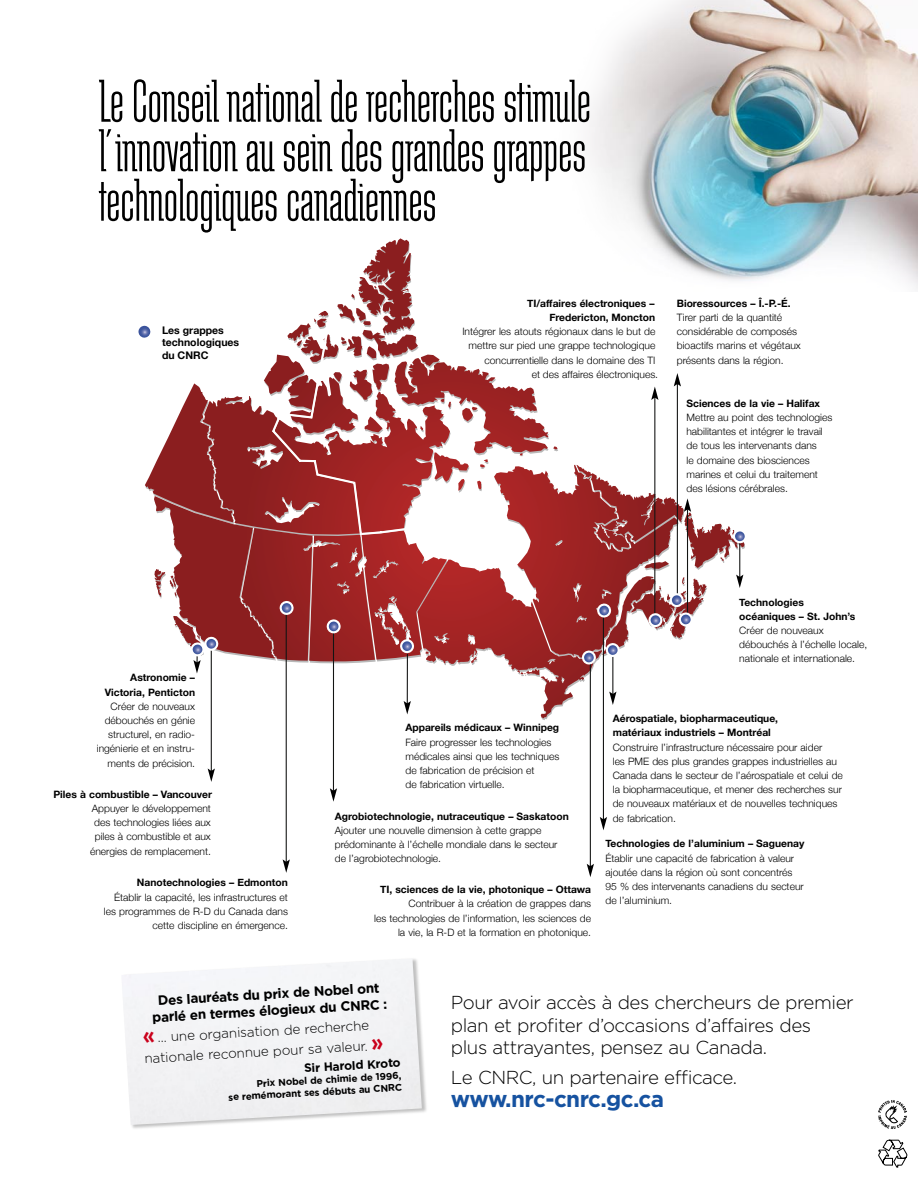
<style>
.page{position:relative;width:918px;height:1188px;background:#fff}
.page>*{position:absolute;margin:0;border:0;box-sizing:border-box;transform-origin:0 0}
.t1{font:300 63px/49.5px "Schindler";color:#000;text-align:justify}
.t2{font:700 22.5px "Gotham";letter-spacing:-.025em;color:#1652a0}
.t3{font:300 18.75px/22.5px "Gotham";letter-spacing:-.025em;color:#000}
.t4{font:300 13.5px/20.2px "Gotham";color:#000}
.t5{font:700 13.5px/16.5px "Gotham";color:#000;text-align:center}
.t6{font:700 12px "Gotham";color:#000}
.t7{font:700 10.5px/12.6px "Helvetica Neue";color:#000}
.t8{font:300 10.2px/14.2px "Helvetica Neue";color:#000}
.t9{font:700 10.2px/14.2px "Helvetica Neue";color:#000}
.t10{font:700 9.75px/12.1px "Gotham";color:#000;text-align:right}
.s1{font-family:"Gotham Condensed";font-weight:700;font-size:24px;color:#ca001b}
</style>
<div class="page">
<img style="left:589px;top:0;width:329px;height:289px">
<svg style="left:878px;top:1100px;width:29px;height:29px"></svg>
<svg style="left:138px;top:238px;width:610px;height:639px"></svg>
<svg style="left:878px;top:1140px;width:29px;height:27px"></svg>
<div style="left:121px;top:957px;width:307px;height:174px;background:#000;opacity:.25"></div>
<img style="left:121px;top:958px;width:301px;height:167px">
<h1 class="t1" style="left:99px;top:80px;width:493px">Le Conseil national de recherches stimule l’innovation au sein des grandes grappes technologiques canadiennes</h1>
<p class="t7" style="left:162px;top:324px;width:79px">Les grappes technologiques du CNRC</p>
<p class="t9" style="left:527px;top:296px;width:130px;text-align:right">TI/affaires électroniques –<br>Fredericton, Moncton</p>
<p class="t8" style="left:462px;top:324px;width:197px;text-align:right">Intégrer les atouts régionaux dans le but de mettre sur pied une grappe technologique concurrentielle dans le domaine des TI<br>et des affaires électroniques.</p>
<p class="t9" style="left:677px;top:296px;width:115px">Bioressources – Î.-P.-É.</p>
<p class="t8" style="left:677px;top:310px;width:125px">Tirer parti de la quantité considérable de composés bioactifs marins et végétaux présents dans la région.</p>
<p class="t9" style="left:686px;top:396px;width:135px">Sciences de la vie – Halifax</p>
<p class="t8" style="left:686px;top:410px;width:147px">Mettre au point des technologies habilitantes et intégrer le travail de tous les intervenants dans<br>le domaine des biosciences marines et celui du traitement des lésions cérébrales.</p>
<p class="t9" style="left:739px;top:595px;width:117px">Technologies océaniques – St. John’s</p>
<p class="t8" style="left:739px;top:623px;width:130px">Créer de nouveaux débouchés à l’échelle locale, nationale et internationale.</p>
<p class="t9" style="left:105px;top:670px;width:92px;text-align:right">Astronomie –<br>Victoria, Penticton</p>
<p class="t8" style="left:97px;top:699px;width:100px;text-align:right">Créer de nouveaux débouchés en génie structurel, en radio&shy;ingénierie et en instru&shy;ments de précision.</p>
<p class="t9" style="left:53px;top:787px;width:160px">Piles à combustible – Vancouver</p>
<p class="t8" style="left:90px;top:801px;width:122px;text-align:center">Appuyer le développement des technologies liées aux piles à combustible et aux énergies de remplacement.</p>
<p class="t9" style="left:137px;top:875px;width:153px">Nanotechnologies – Edmonton</p>
<p class="t8" style="left:104px;top:890px;width:186px;text-align:right">Établir la capacité, les infrastructures et les programmes de R-D du Canada dans cette discipline en émergence.</p>
<p class="t9" style="left:405px;top:720px;width:155px">Appareils médicaux – Winnipeg</p>
<p class="t8" style="left:405px;top:735px;width:155px">Faire progresser les technologies médicales ainsi que les techniques de fabrication de précision et<br>de fabrication virtuelle.</p>
<p class="t9" style="left:335px;top:809px;width:235px">Agrobiotechnologie, nutraceutique – Saskatoon</p>
<p class="t8" style="left:335px;top:823px;width:224px">Ajouter une nouvelle dimension à cette grappe prédominante à l’échelle mondiale dans le secteur de l’agrobiotechnologie.</p>
<p class="t9" style="left:380px;top:882px;width:213px">TI, sciences de la vie, photonique – Ottawa</p>
<p class="t8" style="left:374px;top:896px;width:218px;text-align:right">Contribuer à la création de grappes dans<br>les technologies de l’information, les sciences de la vie, la R-D et la formation en photonique.</p>
<p class="t9" style="left:613px;top:711px;width:167px">Aérospatiale, biopharmaceutique, matériaux industriels – Montréal</p>
<p class="t8" style="left:613px;top:740px;width:232px">Construire l’infrastructure nécessaire pour aider<br>les PME des plus grandes grappes industrielles au Canada dans le secteur de l’aérospatiale et celui de la biopharmaceutique, et mener des recherches sur de nouveaux matériaux et de nouvelles techniques de fabrication.</p>
<p class="t9" style="left:605px;top:836px;width:200px">Technologies de l’aluminium – Saguenay</p>
<p class="t8" style="left:605px;top:851px;width:200px">Établir une capacité de fabrication à valeur ajoutée dans la région où sont concentrés 95 % des intervenants canadiens du secteur de l’aluminium.</p>
<h3 class="t5" style="left:151px;top:992px;width:237px;rotate:-3deg">Des lauréats du prix de Nobel ont parlé en termes élogieux du CNRC :</h3>
<h3 class="t4" style="left:143px;top:1027px;width:241px;rotate:-3deg"><span class="s1">«</span> ... une organisation de recherche nationale reconnue pour sa valeur. <span class="s1">»</span></h3>
<p class="t6" style="left:304px;top:1061px;width:98px;rotate:-3deg">Sir Harold Kroto</p>
<p class="t10" style="left:227px;top:1078px;width:175px;rotate:-3deg">Prix Nobel de chimie de 1996,<br>se remémorant ses débuts au CNRC</p>
<h3 class="t3" style="left:451px;top:991px;width:404px">Pour avoir accès à des chercheurs de premier plan et profiter d’occasions d’affaires des<br>plus attrayantes, pensez au Canada.</h3>
<h3 class="t3" style="left:451px;top:1066px;width:288px">Le CNRC, un partenaire efficace.</h3>
<h2 class="t2" style="left:451px;top:1086px;width:215px">www.nrc-cnrc.gc.ca</h2>
</div>
